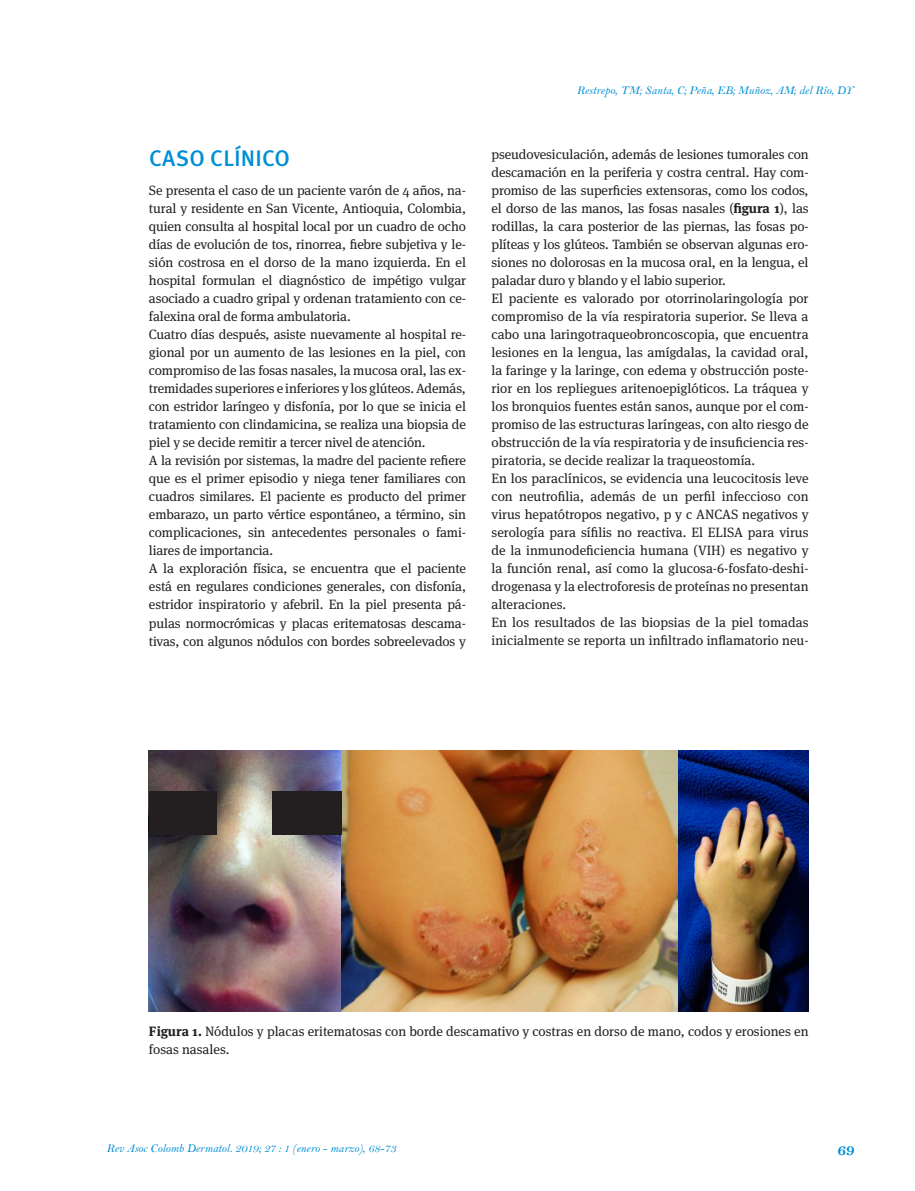
<style>
.page{position:relative;width:915px;height:1191px;background:#fff}
.page>*{position:absolute;margin:0;border:0;box-sizing:border-box;transform-origin:0 0}
.subtitulo{font:500 22.5px "Meta Pro";letter-spacing:.01em;color:#008fd5}
.t1{font:16.5px "Bell MT Bold";color:#008fd5}
.caja_texto{font:13.5px/18px "Meta Serif OT";letter-spacing:-.01em;color:#231f20;text-align:justify}
.marcacion{font:12px "Bell MT Italic";color:#008fd5}
.s1{font-weight:700}
</style>
<div class="page">
<img style="left:149px;top:750px;width:659px;height:262px">
<div style="left:149px;top:790px;width:67px;height:44px;background:#231f20"></div>
<div style="left:273px;top:790px;width:69px;height:44px;background:#231f20"></div>
<p class="subtitulo" style="left:149px;top:144px;width:142px">CASO CLÍNICO</p>
<p class="caja_texto" style="left:149px;top:182px;width:318px">Se presenta el caso de un paciente varón de 4 años, na&shy;tural y residente en San Vicente, Antioquia, Colombia, quien consulta al hospital local por un cuadro de ocho días de evolución de tos, rinorrea, fiebre subjetiva y le&shy;sión costrosa en el dorso de la mano izquierda. En el hospital formulan el diagnóstico de impétigo vulgar asociado a cuadro gripal y ordenan tratamiento con ce&shy;falexina oral de forma ambulatoria.</p>
<p class="caja_texto" style="left:149px;top:326px;width:318px">Cuatro días después, asiste nuevamente al hospital re&shy;gional por un aumento de las lesiones en la piel, con compromiso de las fosas nasales, la mucosa oral, las ex&shy;tremidades superiores e inferiores y los glúteos. Además, con estridor laríngeo y disfonía, por lo que se inicia el tratamiento con clindamicina, se realiza una biopsia de piel y se decide remitir a tercer nivel de atención.</p>
<p class="caja_texto" style="left:149px;top:452px;width:318px">A la revisión por sistemas, la madre del paciente refiere que es el primer episodio y niega tener familiares con cuadros similares. El paciente es producto del primer embarazo, un parto vértice espontáneo, a término, sin complicaciones, sin antecedentes personales o fami&shy;liares de importancia.</p>
<p class="caja_texto" style="left:149px;top:560px;width:318px">A la exploración física, se encuentra que el paciente está en regulares condiciones generales, con disfonía, estridor inspiratorio y afebril. En la piel presenta pá&shy;pulas normocrómicas y placas eritematosas descama&shy;tivas, con algunos nódulos con bordes sobreelevados y</p>
<p class="marcacion" style="left:576px;top:83px;width:278px">Restrepo, TM; Santa, C; Peña, EB; Muñoz, AM; del Río, DY</p>
<p class="caja_texto" style="left:491px;top:146px;width:318px">pseudovesiculación, además de lesiones tumorales con descamación en la periferia y costra central. Hay com&shy;promiso de las superficies extensoras, como los codos, el dorso de las manos, las fosas nasales (<span class="s1">figura 1</span>), las rodillas, la cara posterior de las piernas, las fosas po&shy;plíteas y los glúteos. También se observan algunas ero&shy;siones no dolorosas en la mucosa oral, en la lengua, el paladar duro y blando y el labio superior.</p>
<p class="caja_texto" style="left:491px;top:290px;width:318px">El paciente es valorado por otorrinolaringología por compromiso de la vía respiratoria superior. Se lleva a cabo una laringotraqueobroncoscopia, que encuentra lesiones en la lengua, las amígdalas, la cavidad oral, la faringe y la laringe, con edema y obstrucción poste&shy;rior en los repliegues aritenoepiglóticos. La tráquea y los bronquios fuentes están sanos, aunque por el com&shy;promiso de las estructuras laríngeas, con alto riesgo de obstrucción de la vía respiratoria y de insuficiencia res&shy;piratoria, se decide realizar la traqueostomía.</p>
<p class="caja_texto" style="left:491px;top:470px;width:318px">En los paraclínicos, se evidencia una leucocitosis leve con neutrofilia, además de un perfil infeccioso con virus hepatótropos negativo, p y c ANCAS negativos y serología para sífilis no reactiva. El ELISA para virus de la inmunodeficiencia humana (VIH) es negativo y la función renal, así como la glucosa-6-fosfato-deshi&shy;drogenasa y la electroforesis de proteínas no presentan alteraciones.</p>
<p class="caja_texto" style="left:491px;top:614px;width:318px">En los resultados de las biopsias de la piel tomadas inicialmente se reporta un infiltrado inflamatorio neu-</p>
<p class="caja_texto" style="left:149px;top:1023px;width:661px"><span class="s1">Figura 1.</span> Nódulos y placas eritematosas con borde descamativo y costras en dorso de mano, codos y erosiones en fosas nasales.</p>
<p class="marcacion" style="left:106px;top:1141px;width:291px">Rev Asoc Colomb Dermatol. 2019; 27 : 1 (enero - marzo), 68-73</p>
<p class="t1" style="left:837px;top:1140px;width:19px">69</p>
</div>
